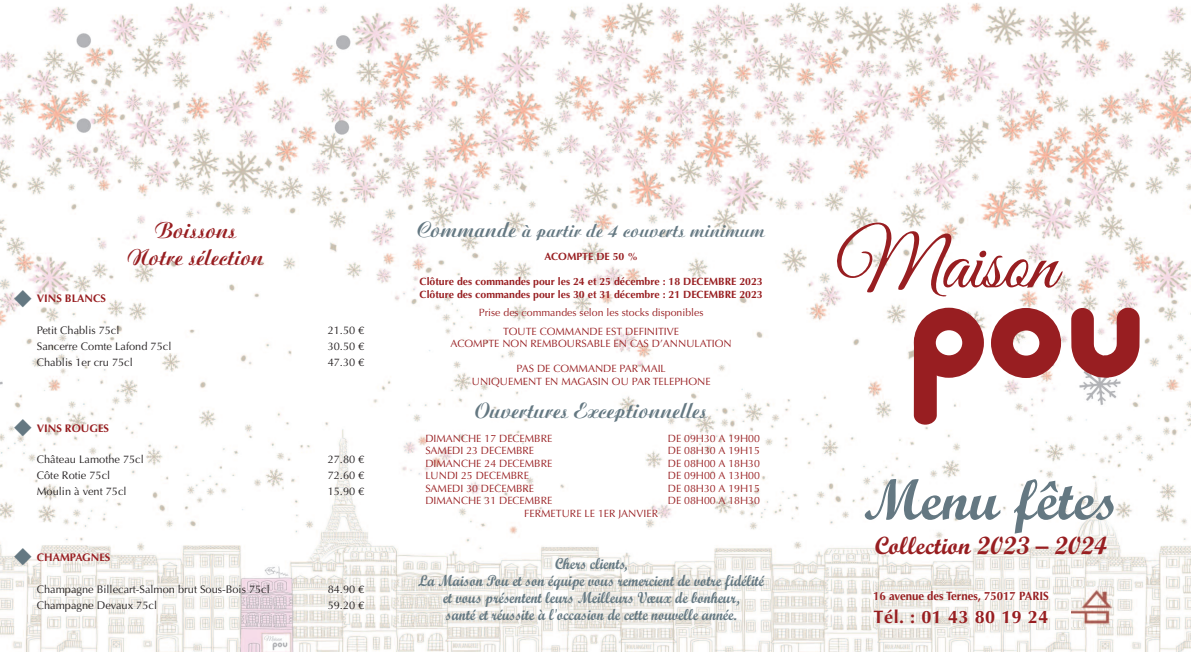
<style>
.page{position:relative;width:1191px;height:652px;background:#fff}
.page>*{position:absolute;margin:0;border:0;box-sizing:border-box;transform-origin:0 0}
.t1{font:700 57.5px "Script";color:#647882}
.t2{font:700 25.2px "Script";color:#981e21}
.t3{font:700 24px/26.9px "Aritus D";color:#981e21;text-align:center}
.t4{font:700 23px "Aritus D";color:#647882}
.t5{font:700 20.1px "Aritus D";color:#647882}
.t6{font:700 18px "Optima";letter-spacing:.03em;color:#981e21}
.t7{font:700 16px/17px "Script";color:#647882;text-align:center;scale:.9 1}
.t8{font:700 12px "Optima";color:#981e21;scale:.95 1}
.t9{font:11px "Optima";color:#231f20}
.t10{font:700 11px "Optima";color:#981e21}
.t11{font:10.5px/18.5px "Optima";color:#981e21;text-align:center}
.t12{font:700 10.5px/12.6px "Optima";color:#981e21}
.s1{font-size:23px}
</style>
<div class="page">
<img style="left:0;top:3px;width:1191px;height:649px">
<svg style="left:914px;top:308px;width:70px;height:117px"></svg>
<svg style="left:991px;top:308px;width:70px;height:70px"></svg>
<svg style="left:1071px;top:308px;width:68px;height:70px"></svg>
<svg style="left:830px;top:215px;width:233px;height:82px"></svg>
<img style="left:1071px;top:586px;width:40px;height:41px">
<svg style="left:14px;top:290px;width:18px;height:18px"></svg>
<svg style="left:14px;top:419px;width:18px;height:17px"></svg>
<svg style="left:14px;top:548px;width:18px;height:17px"></svg>
<h3 class="t3" style="left:127px;top:217px;width:138px">Boissons<br>Notre sélection</h3>
<p class="t10" style="left:37px;top:292px;width:71px">VINS BLANCS</p>
<p class="t9" style="left:37px;top:324px;width:84px">Petit Chablis 75cl</p>
<p class="t9" style="left:328px;top:324px;width:38px">21.50 €</p>
<p class="t9" style="left:37px;top:340px;width:136px">Sancerre Comte Lafond 75cl</p>
<p class="t9" style="left:328px;top:340px;width:38px">30.50 €</p>
<p class="t9" style="left:37px;top:356px;width:97px">Chablis 1er cru 75cl</p>
<p class="t9" style="left:328px;top:356px;width:38px">47.30 €</p>
<p class="t10" style="left:37px;top:421px;width:74px">VINS ROUGES</p>
<p class="t9" style="left:37px;top:453px;width:108px">Château Lamothe 75cl</p>
<p class="t9" style="left:328px;top:453px;width:38px">27.80 €</p>
<p class="t9" style="left:37px;top:469px;width:75px">Côte Rotie 75cl</p>
<p class="t9" style="left:328px;top:469px;width:38px">72.60 €</p>
<p class="t9" style="left:37px;top:485px;width:91px">Moulin à vent 75cl</p>
<p class="t9" style="left:328px;top:485px;width:38px">15.90 €</p>
<p class="t10" style="left:37px;top:551px;width:75px">CHAMPAGNES</p>
<p class="t9" style="left:37px;top:582px;width:234px">Champagne Billecart-Salmon brut Sous-Bois 75cl</p>
<p class="t9" style="left:328px;top:582px;width:38px">84.90 €</p>
<p class="t9" style="left:37px;top:598px;width:122px">Champagne Devaux 75cl</p>
<p class="t9" style="left:328px;top:598px;width:38px">59.20 €</p>
<h3 class="t5" style="left:417px;top:218px;width:349px"><span class="s1">Commande</span> à partir de 4 couverts minimum</h3>
<p class="t12" style="left:544px;top:250px;width:95px">ACOMPTE DE 50 %</p>
<p class="t12" style="left:420px;top:275px;width:345px">Clôture des commandes pour les 24 et 25 décembre : 18 DECEMBRE 2023<br>Clôture des commandes pour les 30 et 31 décembre : 21 DECEMBRE 2023</p>
<p class="t11" style="left:479px;top:303px;width:226px">Prise des commandes selon les stocks disponibles<br>TOUTE COMMANDE EST DEFINITIVE</p>
<p class="t11" style="left:450px;top:334px;width:283px">ACOMPTE NON REMBOURSABLE EN CAS D’ANNULATION</p>
<p class="t11" style="left:472px;top:362px;width:240px;line-height:12.5px">PAS DE COMMANDE PAR MAIL<br>UNIQUEMENT EN MAGASIN OU PAR TELEPHONE</p>
<h3 class="t4" style="left:475px;top:397px;width:234px">Ouvertures Exceptionnelles</h3>
<p class="t11" style="left:425px;top:429px;width:129px">DIMANCHE 17 DECEMBRE</p>
<p class="t11" style="left:668px;top:429px;width:94px">DE 09H30 A 19H00</p>
<p class="t11" style="left:425px;top:441px;width:110px">SAMEDI 23 DECEMBRE</p>
<p class="t11" style="left:668px;top:441px;width:94px">DE 08H30 A 19H15</p>
<p class="t11" style="left:425px;top:454px;width:129px">DIMANCHE 24 DECEMBRE</p>
<p class="t11" style="left:668px;top:454px;width:94px">DE 08H00 A 18H30</p>
<p class="t11" style="left:425px;top:466px;width:105px">LUNDI 25 DECEMBRE</p>
<p class="t11" style="left:668px;top:466px;width:94px">DE 09H00 A 13H00</p>
<p class="t11" style="left:425px;top:479px;width:110px">SAMEDI 30 DECEMBRE</p>
<p class="t11" style="left:668px;top:479px;width:94px">DE 08H30 A 19H15</p>
<p class="t11" style="left:425px;top:491px;width:129px">DIMANCHE 31 DECEMBRE</p>
<p class="t11" style="left:668px;top:491px;width:94px">DE 08H00 A 18H30</p>
<p class="t11" style="left:524px;top:504px;width:135px">FERMETURE LE 1ER JANVIER</p>
<h3 class="t7" style="left:418px;top:557px;width:386px">Chers clients,<br>La Maison Pou et son équipe vous remercient de votre fidélité et vous présentent leurs Meilleurs Vœux de bonheur,<br>santé et réussite à l'occasion de cette nouvelle année.</h3>
<h1 class="t1" style="left:863px;top:479px;width:256px">Menu fêtes</h1>
<h2 class="t2" style="left:874px;top:537px;width:234px">Collection 2023 – 2024</h2>
<p class="t8" style="left:873px;top:589px;width:186px">16 avenue des Ternes, 75017 PARIS</p>
<h3 class="t6" style="left:873px;top:606px;width:176px">Tél. : 01 43 80 19 24</h3>
</div>
